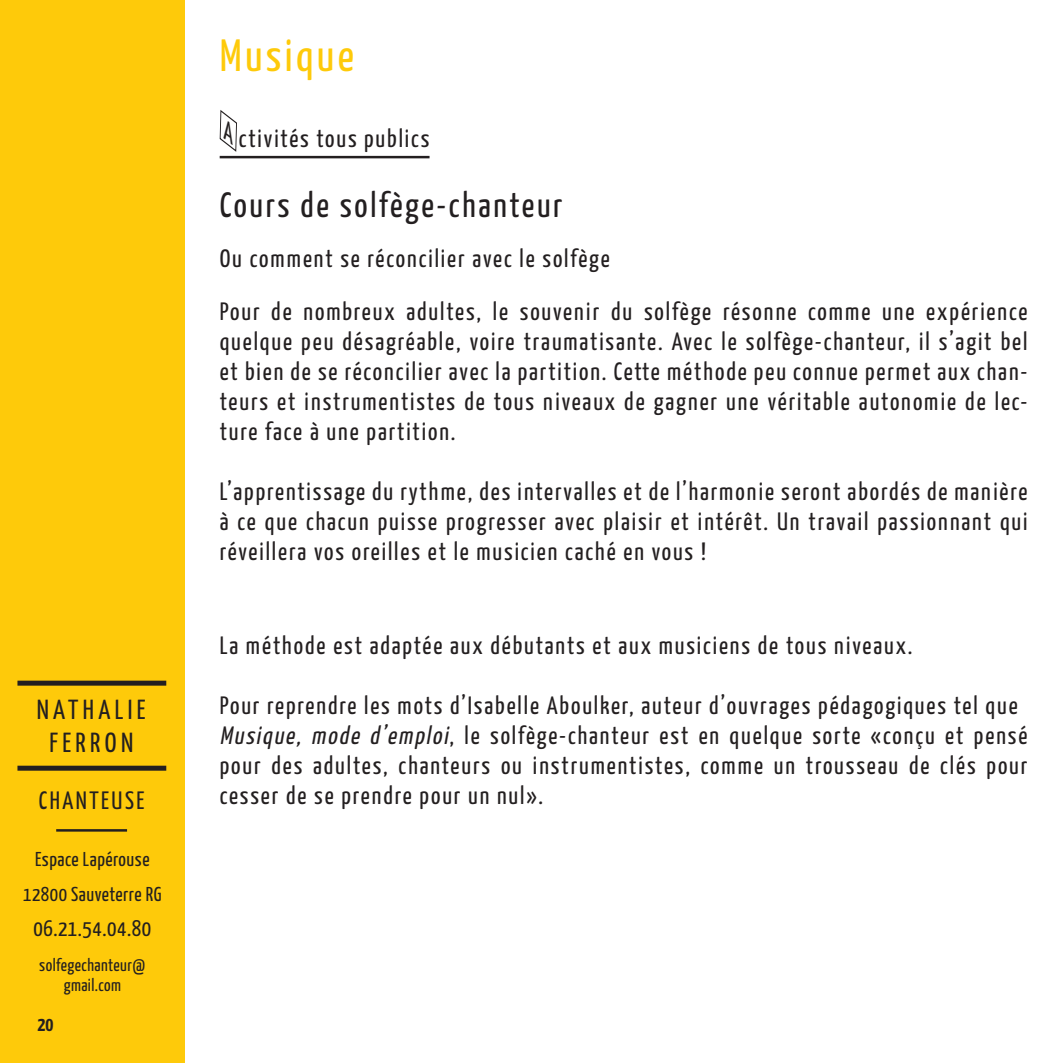
<style>
.page{position:relative;width:1063px;height:1063px;background:#fff}
.page>*{position:absolute;margin:0;border:0;box-sizing:border-box;transform-origin:0 0}
.t1{font:45px "Yanone Kaffeesatz";letter-spacing:.075em;color:#feca0a}
.t2{font:35px "Yanone Kaffeesatz";letter-spacing:.075em;color:#231f20}
.t3{font:27.5px "Yanone Kaffeesatz";letter-spacing:.16em;color:#231f20}
.t4{font:25px/30px "Yanone Kaffeesatz";letter-spacing:.075em;color:#231f20;text-align:justify}
.t5{font:25px "Yanone Kaffeesatz";letter-spacing:.1em;color:#231f20}
.t6{font:22.5px "Yanone Kaffeesatz";letter-spacing:.025em;color:#231f20}
.t7{font:20px "Yanone Kaffeesatz";letter-spacing:.025em;color:#231f20}
.t8{font:700 20px "Yanone Kaffeesatz";color:#231f20}
.t9{font:17.5px/20px "Yanone Kaffeesatz";letter-spacing:.025em;color:#231f20;text-align:center}
.s1{font-style:italic}
</style>
<div class="page">
<div style="left:0;top:0;width:184px;height:1063px;background:#feca0a"></div>
<hr style="left:220px;top:156px;width:210px;height:2px;background:#231f20">
<div style="left:17px;top:681px;width:149px;height:5px;background:#231f20"></div>
<hr style="left:56px;top:829px;width:71px;height:3px;background:#231f20">
<div style="left:17px;top:766px;width:149px;height:5px;background:#231f20"></div>
<svg style="left:219px;top:110px;width:18px;height:42px"></svg>
<p class="t3" style="left:37px;top:690px;width:110px">NATHALIE</p>
<p class="t3" style="left:49px;top:723px;width:85px">FERRON</p>
<p class="t5" style="left:39px;top:783px;width:107px">CHANTEUSE</p>
<p class="t7" style="left:35px;top:845px;width:116px">Espace Lapérouse</p>
<p class="t7" style="left:23px;top:880px;width:140px">12800 Sauveterre RG</p>
<p class="t6" style="left:33px;top:913px;width:119px">06.21.54.04.80</p>
<p class="t9" style="left:39px;top:954px;width:108px">solfegechanteur@ gmail.com</p>
<p class="t8" style="left:38px;top:1010px;width:18px">20</p>
<p class="t1" style="left:220px;top:23px;width:136px">Musique</p>
<p class="t4" style="left:239px;top:123px;width:192px">ctivités tous publics</p>
<p class="t2" style="left:220px;top:179px;width:344px">Cours de solfège-chanteur</p>
<p class="t4" style="left:220px;top:242px;width:392px">Ou comment se réconcilier avec le solfège</p>
<p class="t4" style="left:220px;top:295px;width:809px">Pour de nombreux adultes, le souvenir du solfège résonne comme une expérience quelque peu désagréable, voire traumatisante. Avec le solfège-chanteur, il s’agit bel et bien de se réconcilier avec la partition. Cette méthode peu connue permet aux chan&shy;teurs et instrumentistes de tous niveaux de gagner une véritable autonomie de lec&shy;ture face à une partition.</p>
<p class="t4" style="left:220px;top:475px;width:809px">L’apprentissage du rythme, des intervalles et de l’harmonie seront abordés de manière à ce que chacun puisse progresser avec plaisir et intérêt. Un travail passionnant qui réveillera vos oreilles et le musicien caché en vous !</p>
<p class="t4" style="left:220px;top:629px;width:694px">La méthode est adaptée aux débutants et aux musiciens de tous niveaux.</p>
<p class="t4" style="left:220px;top:689px;width:800px">Pour reprendre les mots d’Isabelle Aboulker, auteur d’ouvrages pédagogiques tel que</p>
<p class="t4" style="left:220px;top:719px;width:809px"><span class="s1">Musique, mode d’emploi</span>, le solfège-chanteur est en quelque sorte «conçu et pensé pour des adultes, chanteurs ou instrumentistes, comme un trousseau de clés pour cesser de se prendre pour un nul».</p>
</div>
